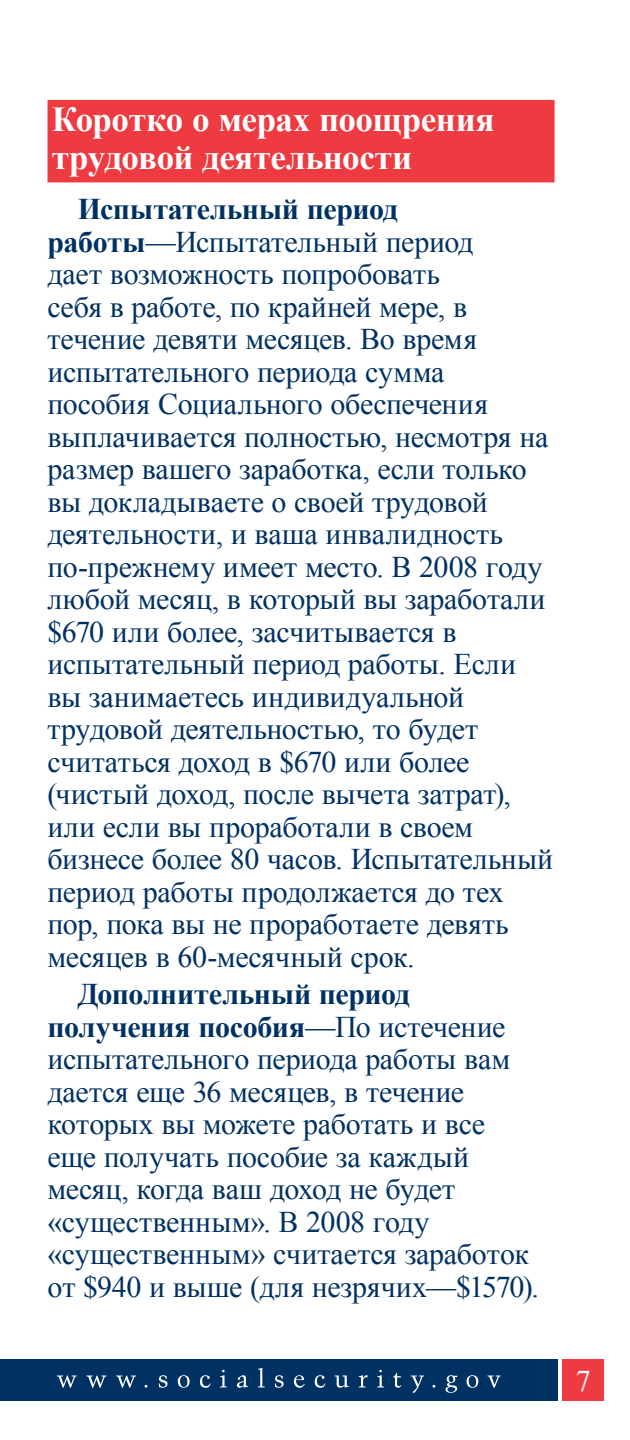
<style>
.page{position:relative;width:630px;height:1440px;background:#fff}
.page>*{position:absolute;margin:0;border:0;box-sizing:border-box;transform-origin:0 0}
.Header1_2lines{font:700 35px/37.5px "Times New Roman";letter-spacing:-.015em;color:#fff}
.paragraph_format{font:30px/32.5px "Times New Roman";letter-spacing:-.01em;color:#003163}
.t1{font:30px "Times New Roman";color:#fff}
.s1{font-weight:700}
</style>
<div class="page">
<div style="left:562px;top:1359px;width:42px;height:42px;background:#ee3a41"></div>
<div style="left:0;top:1359px;width:557px;height:42px;background:#003163"></div>
<svg style="left:57px;top:1368px;width:444px;height:25px"></svg>
<div style="left:48px;top:100px;width:507px;height:82px;background:#ee3a41"></div>
<p class="Header1_2lines" style="left:52px;top:100px;width:444px">Коротко о мерах поощрения трудовой деятельности</p>
<p class="paragraph_format" style="left:48px;top:193px;width:507px;text-indent:30px"><span class="s1">Испытательный период работы</span>—Испытательный период<br>дает возможность попробовать<br>себя в работе, по крайней мере, в течение девяти месяцев. Во время испытательного периода сумма пособия Социального обеспечения выплачивается полностью, несмотря на размер вашего заработка, если только вы докладываете о своей трудовой деятельности, и ваша инвалидность по-прежнему имеет место. В 2008 году любой месяц, в который вы заработали $670 или более, засчитывается в испытательный период работы. Если вы занимаетесь индивидуальной трудовой деятельностью, то будет считаться доход в $670 или более (чистый доход, после вычета затрат), или если вы проработали в своем бизнесе более 80 часов. Испытательный период работы продолжается до тех пор, пока вы не проработаете девять месяцев в 60-месячный срок.</p>
<p class="paragraph_format" style="left:48px;top:978px;width:493px;text-indent:30px"><span class="s1">Дополнительный период получения пособия</span>—По истечение испытательного периода работы вам дается еще 36 месяцев, в течение которых вы можете работать и все еще получать пособие за каждый месяц, когда ваш доход не будет «существенным». В 2008 году «существенным» считается заработок от $940 и выше (для незрячих—$1570).</p>
<p class="t1" style="left:576px;top:1361px;width:16px">7</p>
</div>
